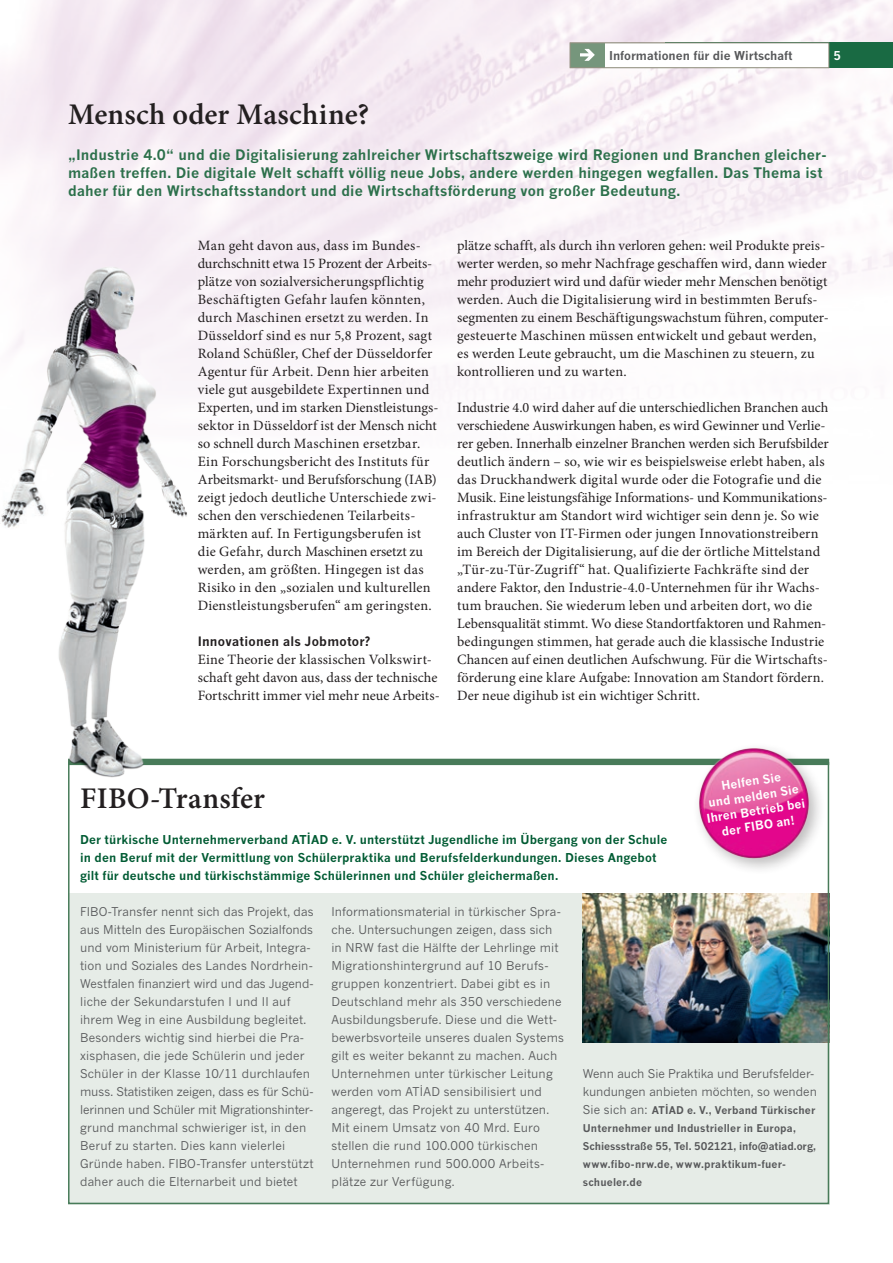
<style>
.page{position:relative;width:893px;height:1263px;background:#fff}
.page>*{position:absolute;margin:0;border:0;box-sizing:border-box;transform-origin:0 0}
.t1{font:600 30px "Minion Pro";letter-spacing:.005em;color:#231f20}
.t2{font:14.25px/18px "Minion Pro";letter-spacing:.01em;color:#231f20}
.t3{font:700 14.25px/18px "News Gothic MT Pro";letter-spacing:.015em;color:#2c704b}
.t4{font:700 12.75px "News Gothic MT Pro";letter-spacing:.02em;color:#231f20}
.t5{font:12px/18px "News Gothic MT Pro";letter-spacing:.01em;color:#57585a}
.t6{font:700 12px/18px "News Gothic MT Pro";letter-spacing:.01em;color:#005b33}
.t7{font:700 12px/15px "News Gothic MT Pro";color:#fff;text-align:center}
.t8{font:700 12px "News Gothic MT Pro";color:#57585a}
.t9{font:700 10.5px/18px "News Gothic MT Pro";letter-spacing:.015em;color:#57585a}
.s1{font-weight:400;font-size:12px}
</style>
<div class="page">
<img style="left:0;top:0;width:893px;height:385px">
<div style="left:68px;top:893px;width:761px;height:311px;background:#e6ece7"></div>
<img style="left:583px;top:893px;width:243px;height:149px">
<div style="left:68px;top:759px;width:761px;height:6px;background:#487b59"></div>
<img style="left:0;top:249px;width:291px;height:539px">
<div style="left:693px;top:742px;width:133px;height:133px;background:#231f20;opacity:.3"></div>
<img style="left:697px;top:747px;width:121px;height:115px">
<div style="left:665px;top:43px;width:228px;height:25px;background:#196a43"></div>
<div style="left:570px;top:43px;width:259px;height:25px;background:#fff"></div>
<div style="left:570px;top:43px;width:35px;height:24px;background:#76967c"></div>
<div style="left:570px;top:43px;width:259px;height:25px;border:1px solid #939281"></div>
<svg style="left:580px;top:49px;width:15px;height:12px"></svg>
<p class="t8" style="left:609px;top:48px;width:185px">Informationen für die Wirtschaft</p>
<p class="t7" style="left:833px;top:48px;width:9px">5</p>
<h1 class="t1" style="left:68px;top:94px;width:303px">Mensch oder Maschine?</h1>
<p class="t3" style="left:68px;top:146px;width:760px">„Industrie 4.0“ und die Digitalisierung zahlreicher Wirtschaftszweige wird Regionen und Branchen gleicher&shy;maßen treffen. Die digitale Welt schafft völlig neue Jobs, andere werden hingegen wegfallen. Das Thema ist daher für den Wirtschaftsstandort und die Wirtschaftsförderung von großer Bedeutung.</p>
<p class="t2" style="left:198px;top:237px;width:241px">Man geht davon aus, dass im Bundes&shy;durchschnitt etwa 15 Prozent der Arbeits&shy;plätze von sozialversicherungspflichtig Beschäftigten Gefahr laufen könnten, durch Maschinen ersetzt zu werden. In Düsseldorf sind es nur 5,8 Prozent, sagt Roland Schüßler, Chef der Düsseldorfer Agentur für Arbeit. Denn hier arbeiten viele gut ausgebildete Expertinnen und Experten, und im starken Dienstleistungs&shy;sektor in Düsseldorf ist der Mensch nicht so schnell durch Maschinen ersetzbar.<br>Ein Forschungsbericht des Instituts für Arbeitsmarkt- und Berufsforschung (IAB) zeigt jedoch deutliche Unterschiede zwi&shy;schen den verschiedenen Teilarbeits&shy;märkten auf. In Fertigungsberufen ist die Gefahr, durch Maschinen ersetzt zu werden, am größten. Hingegen ist das Risiko in den „sozialen und kulturellen Dienstleistungsberufen“ am geringsten.</p>
<p class="t4" style="left:198px;top:634px;width:174px">Innovationen als Jobmotor?</p>
<p class="t2" style="left:198px;top:651px;width:244px">Eine Theorie der klassischen Volkswirt&shy;schaft geht davon aus, dass der technische<br>Fortschritt immer viel mehr neue Arbeits-</p>
<p class="t2" style="left:457px;top:237px;width:372px">plätze schafft, als durch ihn verloren gehen: weil Produkte preis&shy;werter werden, so mehr Nachfrage geschaffen wird, dann wieder mehr produziert wird und dafür wieder mehr Menschen benötigt werden. Auch die Digitalisierung wird in bestimmten Berufs&shy;segmenten zu einem Beschäftigungswachstum führen, computer&shy;gesteuerte Maschinen müssen entwickelt und gebaut werden, es werden Leute gebraucht, um die Maschinen zu steuern, zu kontrollieren und zu warten.</p>
<p class="t2" style="left:457px;top:399px;width:373px">Industrie 4.0 wird daher auf die unterschiedlichen Branchen auch verschiedene Auswirkungen haben, es wird Gewinner und Verlie&shy;rer geben. Innerhalb einzelner Branchen werden sich Berufsbilder deutlich ändern – so, wie wir es beispielsweise erlebt haben, als das Druckhandwerk digital wurde oder die Fotografie und die Musik. Eine leistungsfähige Informations- und Kommunikations&shy;infrastruktur am Standort wird wichtiger sein denn je. So wie auch Cluster von IT-Firmen oder jungen Innovationstreibern im Bereich der Digitalisierung, auf die der örtliche Mittelstand „Tür-zu-Tür-Zugriff“ hat. Qualifizierte Fachkräfte sind der andere Faktor, den Industrie-4.0-Unternehmen für ihr Wachs&shy;tum brauchen. Sie wiederum leben und arbeiten dort, wo die Lebensqualität stimmt. Wo diese Standortfaktoren und Rahmen&shy;bedingungen stimmen, hat gerade auch die klassische Industrie Chancen auf einen deutlichen Aufschwung. Für die Wirtschafts&shy;förderung eine klare Aufgabe: Innovation am Standort fördern.<br>Der neue digihub ist ein wichtiger Schritt.</p>
<p class="t7" style="left:701px;top:781px;width:101px;rotate:-9deg">Helfen Sie<br>und melden Sie<br>Ihren Betrieb bei der FIBO an!</p>
<h1 class="t1" style="left:80px;top:778px;width:186px">FIBO-Transfer</h1>
<p class="t6" style="left:80px;top:830px;width:589px">Der türkische Unternehmerverband ATİAD e. V. unterstützt Jugendliche im Übergang von der Schule in den Beruf mit der Vermittlung von Schülerpraktika und Berufsfelderkundungen. Dieses Angebot gilt für deutsche und türkischstämmige Schülerinnen und Schüler gleichermaßen.</p>
<p class="t5" style="left:80px;top:902px;width:235px">FIBO-Transfer nennt sich das Projekt, das aus Mitteln des Europäischen Sozialfonds und vom Ministerium für Arbeit, Integra&shy;tion und Soziales des Landes Nordrhein-Westfalen finanziert wird und das Jugend&shy;liche der Sekundarstufen I und II auf ihrem Weg in eine Ausbildung begleitet.<br>Besonders wichtig sind hierbei die Pra&shy;xisphasen, die jede Schülerin und jeder Schüler in der Klasse 10/11 durchlaufen muss. Statistiken zeigen, dass es für Schü&shy;lerinnen und Schüler mit Migrationshinter&shy;grund manchmal schwieriger ist, in den Beruf zu starten. Dies kann vielerlei Gründe haben. FIBO-Transfer unterstützt daher auch die Elternarbeit und bietet</p>
<p class="t5" style="left:331px;top:902px;width:234px">Informationsmaterial in türkischer Spra&shy;che. Untersuchungen zeigen, dass sich in NRW fast die Hälfte der Lehrlinge mit Migrationshintergrund auf 10 Berufs&shy;gruppen konzentriert. Dabei gibt es in Deutschland mehr als 350 verschiedene Ausbildungsberufe. Diese und die Wett&shy;bewerbsvorteile unseres dualen Systems gilt es weiter bekannt zu machen. Auch Unternehmen unter türkischer Leitung werden vom ATİAD sensibilisiert und angeregt, das Projekt zu unterstützen.<br>Mit einem Umsatz von 40 Mrd. Euro stellen die rund 100.000 türkischen Unternehmen rund 500.000 Arbeits&shy;plätze zur Verfügung.</p>
<p class="t5" style="left:583px;top:1064px;width:236px">Wenn auch Sie Praktika und Berufsfelder&shy;kundungen anbieten möchten, so wenden</p>
<p class="t9" style="left:583px;top:1101px;width:235px"><span class="s1">Sie sich an:</span> ATİAD e. V., Verband Türkischer Unternehmer und Industrieller in Europa, Schiessstraße 55, Tel. 502121, info@atiad.org, www.fibo-nrw.de, www.praktikum-fuer&shy;schueler.de</p>
</div>
